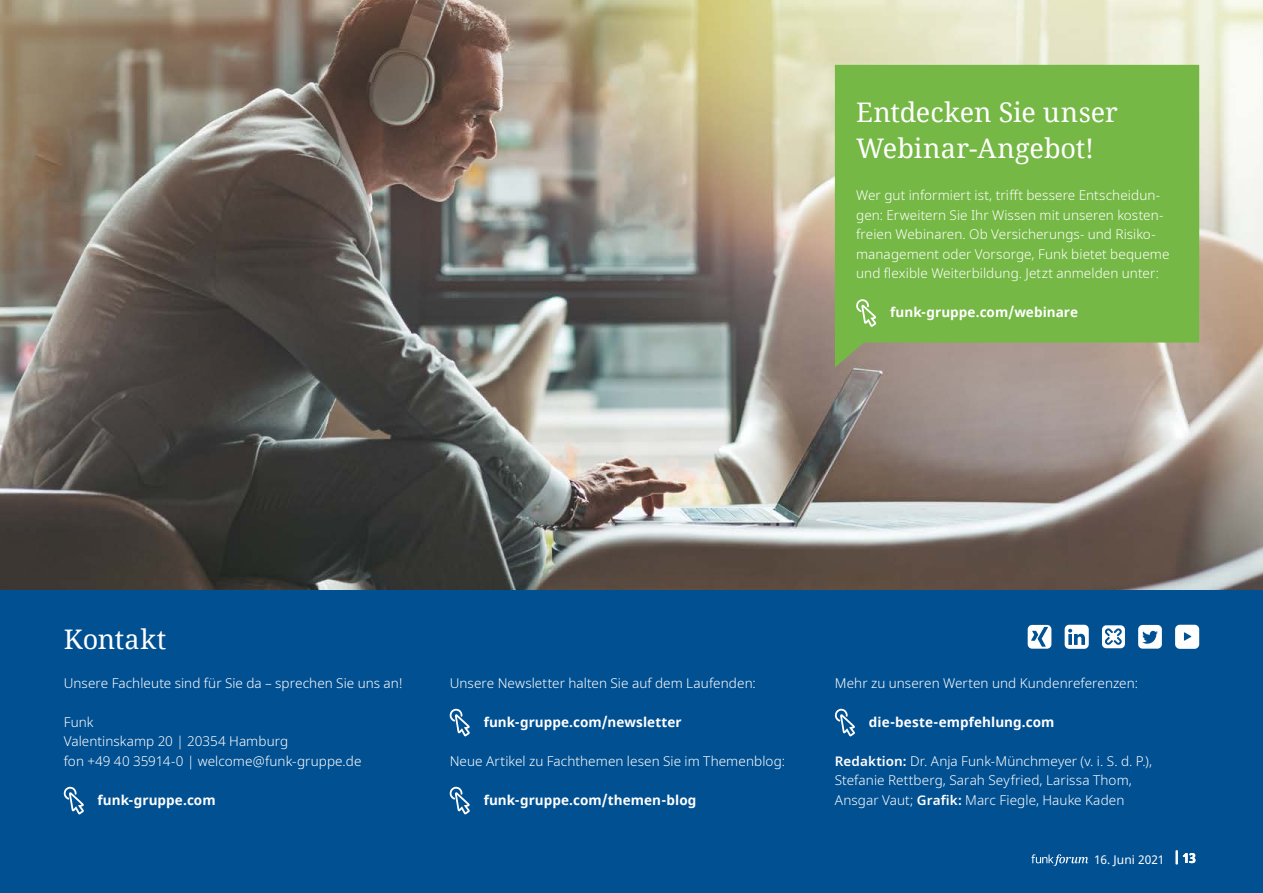
<style>
.page{position:relative;width:1263px;height:893px;background:#fff}
.page>*{position:absolute;margin:0;border:0;box-sizing:border-box;transform-origin:0 0}
.t1{font:27px/36px "Noto Serif";color:#fff}
.t2{font:300 13.5px/19.5px "Noto Sans";letter-spacing:.005em;color:#fff}
.t3{font:700 13.5px "Noto Sans";letter-spacing:.005em;color:#fff}
.t4{font:12px "Noto Sans";letter-spacing:.005em;color:#fff}
.s1{font-weight:600}
.s2{font-weight:700;font-stretch:condensed;font-size:13.5px}
</style>
<div class="page">
<img style="left:0;top:0;width:1263px;height:590px">
<svg style="left:835px;top:65px;width:364px;height:302px;background:#79b54a"></svg>
<svg style="left:856px;top:299px;width:20px;height:28px"></svg>
<div style="left:0;top:590px;width:1263px;height:303px;background:#005092"></div>
<svg style="left:64px;top:787px;width:20px;height:27px"></svg>
<svg style="left:449px;top:709px;width:21px;height:27px"></svg>
<svg style="left:449px;top:787px;width:21px;height:27px"></svg>
<svg style="left:835px;top:709px;width:20px;height:27px"></svg>
<svg style="left:1031px;top:854px;width:57px;height:12px"></svg>
<svg style="left:1102px;top:625px;width:23px;height:23px"></svg>
<svg style="left:1065px;top:625px;width:24px;height:24px"></svg>
<svg style="left:1028px;top:625px;width:23px;height:24px"></svg>
<svg style="left:1138px;top:625px;width:24px;height:24px"></svg>
<svg style="left:1175px;top:625px;width:24px;height:24px"></svg>
<h1 class="t1" style="left:856px;top:94px;width:263px">Entdecken Sie unser<br>Webinar-Angebot!</h1>
<p class="t2" style="left:856px;top:186px;width:315px">Wer gut informiert ist, trifft bessere Entscheidun&shy;gen: Erweitern Sie Ihr Wissen mit unseren kosten&shy;freien Webinaren. Ob Versicherungs- und Risiko&shy;management oder Vorsorge, Funk bietet bequeme und flexible Weiterbildung. Jetzt anmelden unter:</p>
<p class="t3" style="left:890px;top:303px;width:189px">funk-gruppe.com/webinare</p>
<h1 class="t1" style="left:64px;top:620px;width:104px">Kontakt</h1>
<p class="t2" style="left:64px;top:673px;width:340px">Unsere Fachleute sind für Sie da – sprechen Sie uns an!</p>
<p class="t2" style="left:64px;top:712px;width:299px">Funk<br>Valentinskamp 20 | 20354 Hamburg<br>fon +49 40 35914-0 | welcome@funk-gruppe.de</p>
<p class="t3" style="left:98px;top:790px;width:120px">funk-gruppe.com</p>
<p class="t2" style="left:450px;top:673px;width:308px">Unsere Newsletter halten Sie auf dem Laufenden:</p>
<p class="t3" style="left:484px;top:712px;width:199px">funk-gruppe.com/newsletter</p>
<p class="t2" style="left:450px;top:751px;width:337px">Neue Artikel zu Fachthemen lesen Sie im Themenblog:</p>
<p class="t3" style="left:484px;top:790px;width:214px">funk-gruppe.com/themen-blog</p>
<p class="t2" style="left:835px;top:673px;width:305px">Mehr zu unseren Werten und Kundenreferenzen:</p>
<p class="t3" style="left:869px;top:712px;width:187px">die-beste-empfehlung.com</p>
<p class="t2" style="left:835px;top:751px;width:319px"><span class="s1">Redaktion:</span> Dr. Anja Funk-Münchmeyer (v. i. S. d. P.),<br>Stefanie Rettberg, Sarah Seyfried, Larissa Thom,<br>Ansgar Vaut; <span class="s1">Grafik:</span> Marc Fiegle, Hauke Kaden</p>
<p class="t4" style="left:1094px;top:851px;width:103px">16. Juni 2021 <sup>|</sup> <span class="s2">13</span></p>
</div>
